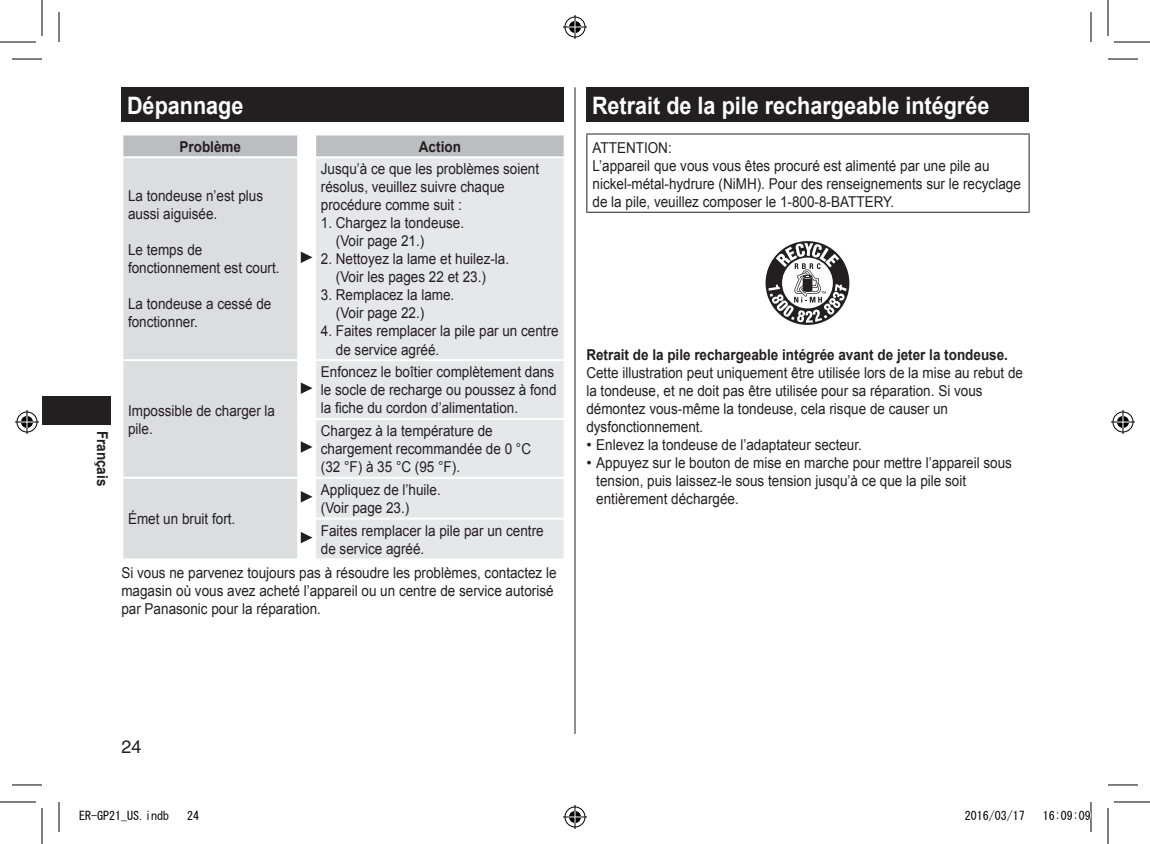
<style>
.page{position:relative;width:1150px;height:844px;background:#fff}
.page>*{position:absolute;margin:0;border:0;box-sizing:border-box;transform-origin:0 0}
.t1{font:700 24px "Arial";color:#fff;scale:.9 1}
.t2{font:18px "Helvetica";color:#231f20}
.t3{font:15px/18px "Arial";color:#231f20;scale:.9 1}
.t4{font:15px/18px "Arial";color:#231f20}
.t5{font:700 15px "Arial";color:#231f20;scale:.9 1}
.t6{font:12px "MS Gothic";color:#000}
</style>
<div class="page">
<div style="left:42px;top:396px;width:68px;height:29px;background:#231f20"></div>
<hr style="left:575px;top:87px;width:1px;height:647px;background:#231f20">
<div style="left:121px;top:87px;width:443px;height:35px;background:#231f20"></div>
<svg style="left:123px;top:135px;width:441px;height:21px;background:#bfc0c3"></svg>
<div style="left:123px;top:158px;width:174px;height:400px;background:#dcdddf"></div>
<div style="left:316px;top:158px;width:248px;height:400px;background:#e6e7e9"></div>
<hr style="left:297px;top:135px;width:2px;height:21px;background:#fff">
<hr style="left:121px;top:359px;width:178px;height:2px;background:#fff">
<hr style="left:121px;top:477px;width:178px;height:2px;background:#fff">
<hr style="left:314px;top:135px;width:2px;height:21px;background:#fff">
<hr style="left:314px;top:359px;width:252px;height:2px;background:#fff">
<hr style="left:314px;top:418px;width:252px;height:2px;background:#fff">
<hr style="left:314px;top:477px;width:252px;height:2px;background:#fff">
<hr style="left:314px;top:517px;width:252px;height:2px;background:#fff">
<svg style="left:301px;top:252px;width:11px;height:11px"></svg>
<svg style="left:301px;top:382px;width:11px;height:12px"></svg>
<svg style="left:301px;top:441px;width:11px;height:12px"></svg>
<svg style="left:301px;top:491px;width:11px;height:11px"></svg>
<svg style="left:301px;top:532px;width:11px;height:11px"></svg>
<div style="left:586px;top:87px;width:442px;height:35px;background:#231f20"></div>
<hr style="left:586px;top:133px;width:443px;height:1px;background:#231f20">
<hr style="left:586px;top:134px;width:1px;height:78px;background:#231f20">
<hr style="left:1028px;top:134px;width:1px;height:78px;background:#231f20">
<hr style="left:586px;top:212px;width:443px;height:1px;background:#231f20">
<svg style="left:765px;top:241px;width:85px;height:84px"></svg>
<svg style="left:768px;top:243px;width:78px;height:80px"></svg>
<hr style="left:12px;top:59px;width:30px;height:1px;background:#000">
<hr style="left:1108px;top:59px;width:30px;height:1px;background:#000">
<hr style="left:12px;top:784px;width:30px;height:1px;background:#000">
<hr style="left:1108px;top:784px;width:30px;height:1px;background:#000">
<hr style="left:59px;top:12px;width:1px;height:30px;background:#000">
<hr style="left:59px;top:802px;width:1px;height:30px;background:#000">
<hr style="left:1090px;top:12px;width:1px;height:30px;background:#000">
<hr style="left:1090px;top:802px;width:1px;height:30px;background:#000">
<hr style="left:0;top:42px;width:36px;height:1px;background:#000">
<hr style="left:1114px;top:42px;width:36px;height:1px;background:#000">
<hr style="left:0;top:801px;width:36px;height:1px;background:#000">
<hr style="left:1114px;top:801px;width:36px;height:1px;background:#000">
<hr style="left:42px;top:0;width:1px;height:36px;background:#000">
<hr style="left:42px;top:808px;width:1px;height:36px;background:#000">
<hr style="left:1107px;top:0;width:1px;height:36px;background:#000">
<hr style="left:1107px;top:808px;width:1px;height:36px;background:#000">
<svg style="left:563px;top:15px;width:24px;height:24px"></svg>
<svg style="left:563px;top:805px;width:24px;height:24px"></svg>
<svg style="left:15px;top:410px;width:24px;height:24px"></svg>
<svg style="left:1111px;top:410px;width:24px;height:24px"></svg>
<svg style="left:1090px;top:809px;width:1px;height:12px"></svg>
<p class="t5" style="left:113px;top:430px;width:63px;rotate:90deg">Français</p>
<h1 class="t1" style="left:127px;top:88px;width:131px">Dépannage</h1>
<p class="t5" style="left:179px;top:136px;width:70px">Problème</p>
<p class="t5" style="left:419px;top:136px;width:48px">Action</p>
<p class="t3" style="left:128px;top:187px;width:152px">La tondeuse n’est plus aussi aiguisée.</p>
<p class="t3" style="left:128px;top:241px;width:170px">Le temps de fonctionnement est court.</p>
<p class="t3" style="left:128px;top:295px;width:161px">La tondeuse a cessé de fonctionner.</p>
<p class="t3" style="left:321px;top:160px;width:244px">Jusqu’à ce que les problèmes soient résolus, veuillez suivre chaque procédure comme suit :</p>
<p class="t3" style="left:336px;top:214px;width:144px;text-indent:-15px">1. Chargez la tondeuse. (Voir page 21.)</p>
<p class="t3" style="left:321px;top:250px;width:211px;text-align:center">2. Nettoyez la lame et huilez-la. (Voir les pages 22 et 23.)</p>
<p class="t3" style="left:336px;top:286px;width:133px;text-indent:-15px">3. Remplacez la lame. (Voir page 22.)</p>
<p class="t3" style="left:336px;top:322px;width:249px;text-indent:-15px">4. Faites remplacer la pile par un centre de service agréé.</p>
<p class="t3" style="left:128px;top:401px;width:165px">Impossible de charger la pile.</p>
<p class="t3" style="left:321px;top:363px;width:263px">Enfoncez le boîtier complètement dans le socle de recharge ou poussez à fond la fiche du cordon d’alimentation.</p>
<p class="t3" style="left:321px;top:422px;width:235px">Chargez à la température de chargement recommandée de 0 °C (32 °F) à 35 °C (95 °F).</p>
<p class="t3" style="left:321px;top:480px;width:135px">Appliquez de l’huile. (Voir page 23.)</p>
<p class="t3" style="left:321px;top:521px;width:249px">Faites remplacer la pile par un centre de service agréé.</p>
<p class="t3" style="left:121px;top:564px;width:485px">Si vous ne parvenez toujours pas à résoudre les problèmes, contactez le magasin où vous avez acheté l’appareil ou un centre de service autorisé par Panasonic pour la réparation.</p>
<p class="t3" style="left:128px;top:510px;width:121px">Émet un bruit fort.</p>
<h1 class="t1" style="left:592px;top:88px;width:443px">Retrait de la pile rechargeable intégrée</h1>
<p class="t3" style="left:592px;top:138px;width:477px">ATTENTION:<br>L’appareil que vous vous êtes procuré est alimenté par une pile au nickel-métal-hydrure (NiMH). Pour des renseignements sur le recyclage de la pile, veuillez composer le 1-800-8-BATTERY.</p>
<p class="t5" style="left:586px;top:344px;width:470px">Retrait de la pile rechargeable intégrée avant de jeter la tondeuse.</p>
<p class="t3" style="left:586px;top:363px;width:487px">Cette illustration peut uniquement être utilisée lors de la mise au rebut de la tondeuse, et ne doit pas être utilisée pour sa réparation. Si vous démontez vous-même la tondeuse, cela risque de causer un dysfonctionnement.</p>
<p class="t4" style="left:586px;top:435px;width:277px">• Enlevez la tondeuse de l’adaptateur secteur.</p>
<p class="t4" style="left:596px;top:453px;width:417px;text-indent:-10px">• Appuyez sur le bouton de mise en marche pour mettre l’appareil sous tension, puis laissez-le sous tension jusqu’à ce que la pile soit entièrement déchargée.</p>
<p class="t2" style="left:121px;top:736px;width:22px">24</p>
<p class="t6" style="left:79px;top:809px;width:91px">ER-GP21_US.indb</p>
<p class="t6" style="left:187px;top:809px;width:13px">24</p>
<p class="t6" style="left:965px;top:809px;width:61px">2016/03/17</p>
<p class="t6" style="left:1043px;top:809px;width:49px">16:09:09</p>
</div>
